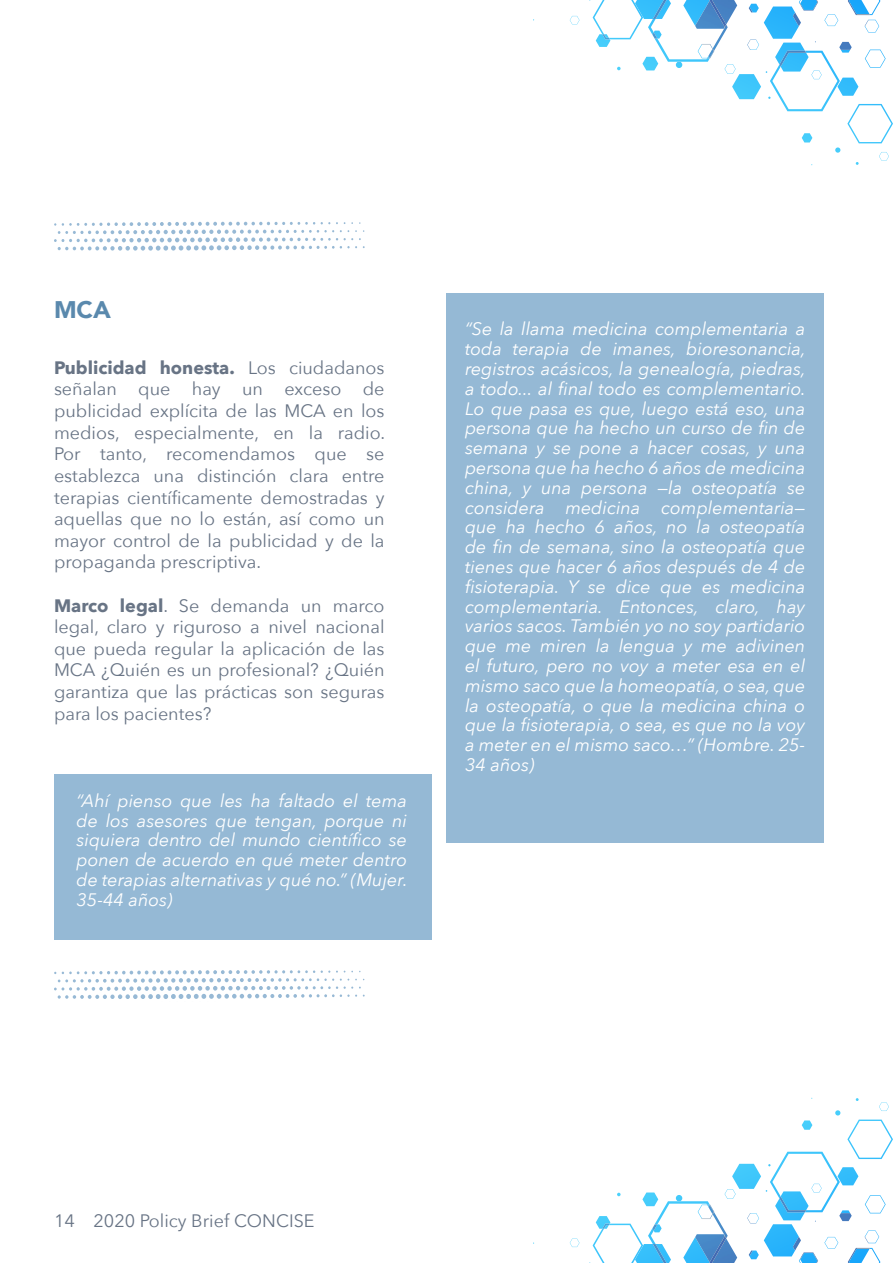
<style>
.page{position:relative;width:893px;height:1263px;background:#fff}
.page>*{position:absolute;margin:0;border:0;box-sizing:border-box;transform-origin:0 0}
.t1{font:900 24px "Avenir";color:#5a89ad}
.t2{font:italic 18px/19.8px "Avenir Next";color:#fff;text-align:justify}
.t3{font:18px/21.6px "Avenir Next";color:#687485;text-align:justify}
.s1{font-weight:700}
</style>
<div class="page">
<div style="left:446px;top:294px;width:378px;height:549px;background:#95b9d5"></div>
<svg style="left:54px;top:222px;width:311px;height:29px"></svg>
<svg style="left:54px;top:970px;width:311px;height:29px"></svg>
<div style="left:54px;top:774px;width:377px;height:165px;background:#95b9d5"></div>
<img style="left:714px;top:1211px;width:11px;height:25px">
<img style="left:714px;top:1236px;width:11px;height:27px">
<svg style="left:570px;top:1238px;width:9px;height:9px"></svg>
<svg style="left:589px;top:1192px;width:125px;height:71px"></svg>
<svg style="left:725px;top:1098px;width:168px;height:165px"></svg>
<img style="left:824px;top:1237px;width:14px;height:11px">
<img style="left:714px;top:27px;width:11px;height:25px">
<img style="left:714px;top:0;width:11px;height:27px">
<svg style="left:570px;top:16px;width:9px;height:8px"></svg>
<svg style="left:589px;top:0;width:125px;height:70px"></svg>
<svg style="left:725px;top:0;width:168px;height:165px"></svg>
<img style="left:824px;top:14px;width:14px;height:12px">
<h1 class="t1" style="left:54px;top:289px;width:58px">MCA</h1>
<p class="t3" style="left:54px;top:356px;width:333px"><span class="s1">Publicidad honesta.</span> Los ciudadanos señalan que hay un exceso de publicidad explícita de las MCA en los medios, especialmente, en la radio.<br>Por tanto, recomendamos que se establezca una distinción clara entre terapias científicamente demostradas y aquellas que no lo están, así como un mayor control de la publicidad y de la propaganda prescriptiva.</p>
<p class="t3" style="left:54px;top:594px;width:332px"><span class="s1">Marco legal</span>. Se demanda un marco legal, claro y riguroso a nivel nacional que pueda regular la aplicación de las MCA ¿Quién es un profesional? ¿Quién garantiza que las prácticas son seguras para los pacientes?</p>
<p class="t2" style="left:77px;top:790px;width:333px">“Ahí pienso que les ha faltado el tema de los asesores que tengan, porque ni siquiera dentro del mundo científico se ponen de acuerdo en qué meter dentro de terapias alternativas y qué no.” (Mujer.<br>35-44 años)</p>
<p class="t2" style="left:465px;top:318px;width:342px">“Se la llama medicina complementaria a toda terapia de imanes, bioresonancia, registros acásicos, la genealogía, piedras, a todo... al final todo es complementario.<br>Lo que pasa es que, luego está eso, una persona que ha hecho un curso de fin de semana y se pone a hacer cosas, y una persona que ha hecho 6 años de medicina china, y una persona —la osteopatía se considera medicina complementaria— que ha hecho 6 años, no la osteopatía de fin de semana, sino la osteopatía que tienes que hacer 6 años después de 4 de fisioterapia. Y se dice que es medicina complementaria. Entonces, claro, hay varios sacos. También yo no soy partidario que me miren la lengua y me adivinen el futuro, pero no voy a meter esa en el mismo saco que la homeopatía, o sea, que la osteopatía, o que la medicina china o que la fisioterapia, o sea, es que no la voy a meter en el mismo saco…” (Hombre. 25- 34 años)</p>
<p class="t3" style="left:54px;top:1209px;width:262px">14 2020 Policy Brief CONCISE</p>
</div>
